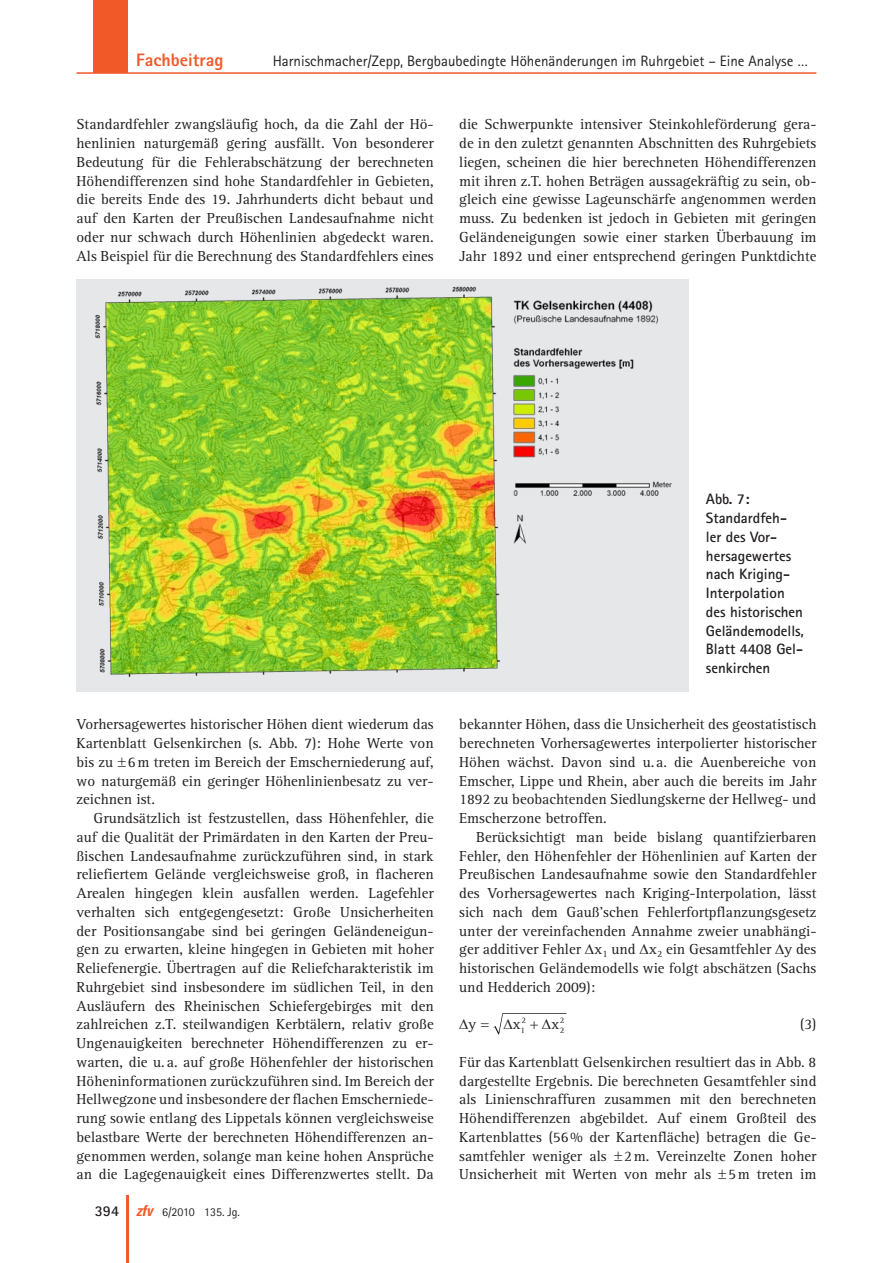
<style>
.page{position:relative;width:893px;height:1263px;background:#fff}
.page>*{position:absolute;margin:0;border:0;box-sizing:border-box;transform-origin:0 0}
.t1{font:800 18px "Rotis Sans Serif";color:#f15929}
._01_normal{font:15px/18.8px "Rotis Serif";color:#231f20;text-align:justify}
._01_normal_oEZ{font:15px/18.8px "Rotis Serif";color:#231f20;text-align:justify}
._03_abb{font:700 15px/18.8px "Rotis Sans Serif";color:#231f20}
.t2{font:15px "Rotis Sans Serif";color:#231f20}
._21_formel_GL{font:15px "Rotis Serif";color:#231f20}
.t3{font:12px "Rotis Sans Serif";color:#231f20}
.t4{font:8.7px "Rotis Serif";color:#231f20}
.s1{font-weight:700;font-size:15px}
.s2{font-family:"Univers";font-weight:700;font-style:italic;font-stretch:condensed;font-size:15px;color:#f15929}
</style>
<div class="page">
<div style="left:94px;top:0;width:34px;height:72px;background:#f15929"></div>
<hr style="left:77px;top:72px;width:739px;height:2px;background:#f15929">
<hr style="left:126px;top:1195px;width:3px;height:68px;background:#f15929">
<div style="left:77px;top:279px;width:612px;height:413px;background:#e6e7e9"></div>
<img style="left:95px;top:286px;width:577px;height:392px">
<svg style="left:493px;top:1013px;width:73px;height:21px"></svg>
<p class="t1" style="left:136px;top:48px;width:89px">Fachbeitrag</p>
<p class="t2" style="left:273px;top:52px;width:537px">Harnischmacher/Zepp, Bergbaubedingte Höhenänderungen im Ruhrgebiet – Eine Analyse …</p>
<p class="_01_normal" style="left:77px;top:115px;width:359px">Standardfehler zwangsläufig hoch, da die Zahl der Hö&shy;henlinien naturgemäß gering ausfällt. Von besonderer Bedeutung für die Fehlerabschätzung der berechneten Höhendifferenzen sind hohe Standardfehler in Gebieten, die bereits Ende des 19. Jahrhunderts dicht bebaut und auf den Karten der Preußischen Landesaufnahme nicht oder nur schwach durch Höhenlinien abgedeckt waren.<br>Als Beispiel für die Berechnung des Standardfehlers eines</p>
<p class="_01_normal" style="left:459px;top:115px;width:359px">die Schwerpunkte intensiver Steinkohleförderung gera&shy;de in den zuletzt genannten Abschnitten des Ruhrgebiets liegen, scheinen die hier berechneten Höhendifferenzen mit ihren z.T. hohen Beträgen aussagekräftig zu sein, ob&shy;gleich eine gewisse Lageunschärfe angenommen werden muss. Zu bedenken ist jedoch in Gebieten mit geringen Geländeneigungen sowie einer starken Überbauung im Jahr 1892 und einer entsprechend geringen Punktdichte</p>
<p class="_01_normal" style="left:77px;top:715px;width:359px">Vorhersagewertes historischer Höhen dient wiederum das Kartenblatt Gelsenkirchen (s. Abb. 7): Hohe Werte von bis zu 6m treten im Bereich der Emscherniederung auf, wo naturgemäß ein geringer Höhenlinienbesatz zu ver&shy;zeichnen ist.</p>
<p class="_01_normal" style="left:77px;top:809px;width:359px;text-indent:17px">Grundsätzlich ist festzustellen, dass Höhenfehler, die auf die Qualität der Primärdaten in den Karten der Preu&shy;ßischen Landesaufnahme zurückzuführen sind, in stark reliefiertem Gelände vergleichsweise groß, in flacheren Arealen hingegen klein ausfallen werden. Lagefehler verhalten sich entgegengesetzt: Große Unsicherheiten der Positionsangabe sind bei geringen Geländeneigun&shy;gen zu erwarten, kleine hingegen in Gebieten mit hoher Reliefenergie. Übertragen auf die Reliefcharakteristik im Ruhrgebiet sind insbesondere im südlichen Teil, in den Ausläufern des Rheinischen Schiefergebirges mit den zahlreichen z.T. steilwandigen Kerbtälern, relativ große Ungenauigkeiten berechneter Höhendifferenzen zu er&shy;warten, die u. a. auf große Höhenfehler der historischen Höheninformationen zurückzuführen sind. Im Bereich der Hellwegzone und insbesondere der flachen Emscherniede&shy;rung sowie entlang des Lippetals können vergleichsweise belastbare Werte der berechneten Höhendifferenzen an&shy;genommen werden, solange man keine hohen Ansprüche an die Lagegenauigkeit eines Differenzwertes stellt. Da</p>
<p class="t3" style="left:95px;top:1205px;width:147px"><span class="s1">394</span> <span class="s2">zfv</span> 6/2010 135. Jg.</p>
<p class="_03_abb" style="left:706px;top:490px;width:45px">Abb. 7:</p>
<p class="_03_abb" style="left:706px;top:508px;width:100px">Standardfeh&shy;ler des Vor&shy;hersagewertes nach Kriging-<br>Interpolation des historischen<br>Geländemodells,<br>Blatt 4408 Gel&shy;senkirchen</p>
<p class="_01_normal" style="left:459px;top:715px;width:359px">bekannter Höhen, dass die Unsicherheit des geostatistisch berechneten Vorhersagewertes interpolierter historischer Höhen wächst. Davon sind u. a. die Auenbereiche von Emscher, Lippe und Rhein, aber auch die bereits im Jahr 1892 zu beobachtenden Siedlungskerne der Hellweg- und Emscherzone betroffen.</p>
<p class="_01_normal" style="left:459px;top:828px;width:359px;text-indent:17px">Berücksichtigt man beide bislang quantifzierbaren Fehler, den Höhenfehler der Höhenlinien auf Karten der Preußischen Landesaufnahme sowie den Standardfehler des Vorhersagewertes nach Kriging-Interpolation, lässt sich nach dem Gauß’schen Fehlerfortpflanzungsgesetz unter der vereinfachenden Annahme zweier unabhängi&shy;ger additiver Fehler ∆x<sub>1</sub> und ∆x<sub>2</sub> ein Gesamtfehler ∆y des historischen Geländemodells wie folgt abschätzen (Sachs und Hedderich 2009):</p>
<p class="t4" style="left:521px;top:1015px;width:6px">2</p>
<p class="t4" style="left:560px;top:1015px;width:6px">2</p>
<p class="_01_normal" style="left:459px;top:1015px;width:18px">∆y</p>
<p class="_01_normal" style="left:503px;top:1015px;width:63px">∆x<sub>1</sub> ∆x<sub>2</sub></p>
<p class="_21_formel_GL" style="left:800px;top:1016px;width:18px">(3)</p>
<p class="_01_normal_oEZ" style="left:459px;top:1053px;width:359px">Für das Kartenblatt Gelsenkirchen resultiert das in Abb. 8 dargestellte Ergebnis. Die berechneten Gesamtfehler sind als Linienschraffuren zusammen mit den berechneten Höhendifferenzen abgebildet. Auf einem Großteil des Kartenblattes (56% der Kartenfläche) betragen die Ge&shy;samtfehler weniger als 2m. Vereinzelte Zonen hoher Unsicherheit mit Werten von mehr als 5m treten im</p>
</div>
